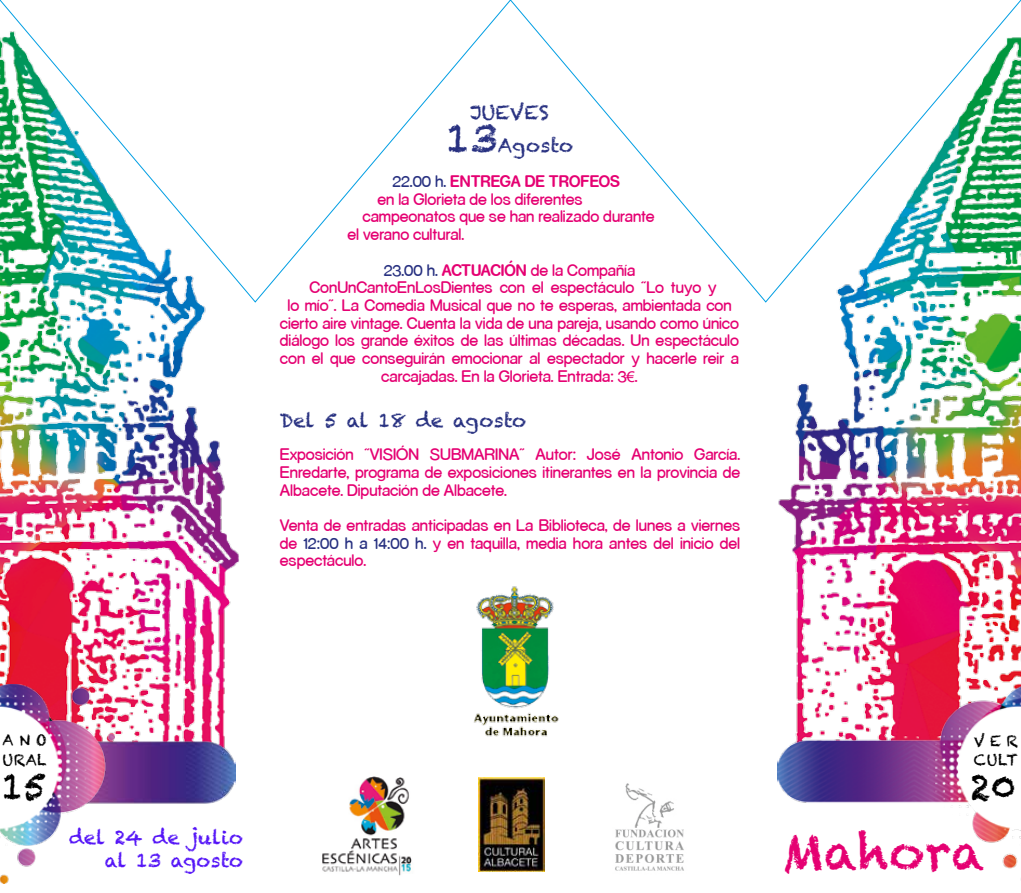
<style>
.page{position:relative;width:1021px;height:893px;background:#fff}
.page>*{position:absolute;margin:0;border:0;box-sizing:border-box;transform-origin:0 0}
.t1{font:49.65px "Chalkduster";color:#e50072}
.t2{font:36px "Chalkduster";color:#000}
.t3{font:19.35px/33px "Chalkduster";color:#283181;text-align:center}
.t4{font:19.35px/23.2px "Chalkduster";color:#5414f7;text-align:right}
.t5{font:15px/19.5px "Chalkduster";letter-spacing:.04em;color:#000}
.t6{font:14.7px/17.7px "Rocko FLF";color:#e50072;text-align:justify}
.t7{font:700 14.7px "Rocko FLF";color:#e50072}
.s1{font-size:39.45px}
.s2{font-weight:400;color:#283181}
.s3{color:#283181}
.s4{font-weight:700}
.s5{font-family:"Arial"}
</style>
<div class="page">
<svg style="left:0;top:0;width:1020px;height:302px"></svg>
<img style="left:474px;top:586px;width:85px;height:151px">
<img style="left:322px;top:776px;width:90px;height:100px">
<img style="left:479px;top:777px;width:66px;height:95px">
<img style="left:615px;top:783px;width:69px;height:88px">
<img style="left:0;top:9px;width:254px;height:875px">
<img style="left:84px;top:690px;width:151px;height:194px">
<img style="left:0;top:685px;width:114px;height:198px">
<img style="left:762px;top:10px;width:258px;height:772px">
<img style="left:778px;top:685px;width:242px;height:184px">
<h3 class="t3" style="left:446px;top:95px;width:129px">JUEVES<br><span class="s1">13</span>Agosto</h3>
<p class="t7" style="left:392px;top:171px;width:229px"><span class="s2">22.00 h.</span> ENTREGA DE TROFEOS</p>
<p class="t6" style="left:377px;top:190px;width:207px">en la Glorieta de los diferentes</p>
<p class="t6" style="left:362px;top:208px;width:294px">campeonatos que se han realizado durante</p>
<p class="t6" style="left:347px;top:225px;width:118px">el verano cultural.</p>
<p class="t6" style="left:280px;top:261px;width:461px;text-align:center"><span class="s3">23.00 h.</span> <span class="s4">ACTUACIÓN</span> de la Compañía<br>ConUnCantoEnLosDientes con el espectáculo “Lo tuyo y<br>lo mío”. La Comedia Musical que no te esperas, ambientada con cierto aire vintage. Cuenta la vida de una pareja, usando como único diálogo los grande éxitos de las últimas décadas. Un espectáculo con el que conseguirán emocionar al espectador y hacerle reir a carcajadas. En la Glorieta. Entrada: 3<span class="s5">€</span>.</p>
<h3 class="t3" style="left:280px;top:404px;width:248px">Del 5 al 18 de agosto</h3>
<p class="t6" style="left:280px;top:445px;width:462px">Exposición “VISIÓN SUBMARINA” Autor: José Antonio García.<br>Enredarte, programa de exposiciones itinerantes en la provincia de Albacete. Diputación de Albacete.</p>
<p class="t6" style="left:280px;top:516px;width:462px">Venta de entradas anticipadas en La Biblioteca, de lunes a viernes de <span class="s3">12:00 h a 14:00 h.</span> y en taquilla, media hora antes del inicio del espectáculo.</p>
<p class="t5" style="left:3px;top:730px;width:46px">ANO<br>URAL</p>
<h2 class="t2" style="left:1px;top:766px;width:46px">15</h2>
<h3 class="t4" style="left:69px;top:825px;width:175px">del 24 de julio al 13 agosto</h3>
<p class="t5" style="left:973px;top:731px;width:46px">VER<br>CULT</p>
<h2 class="t2" style="left:970px;top:766px;width:46px">20</h2>
<h1 class="t1" style="left:782px;top:823px;width:205px">Mahora</h1>
</div>
